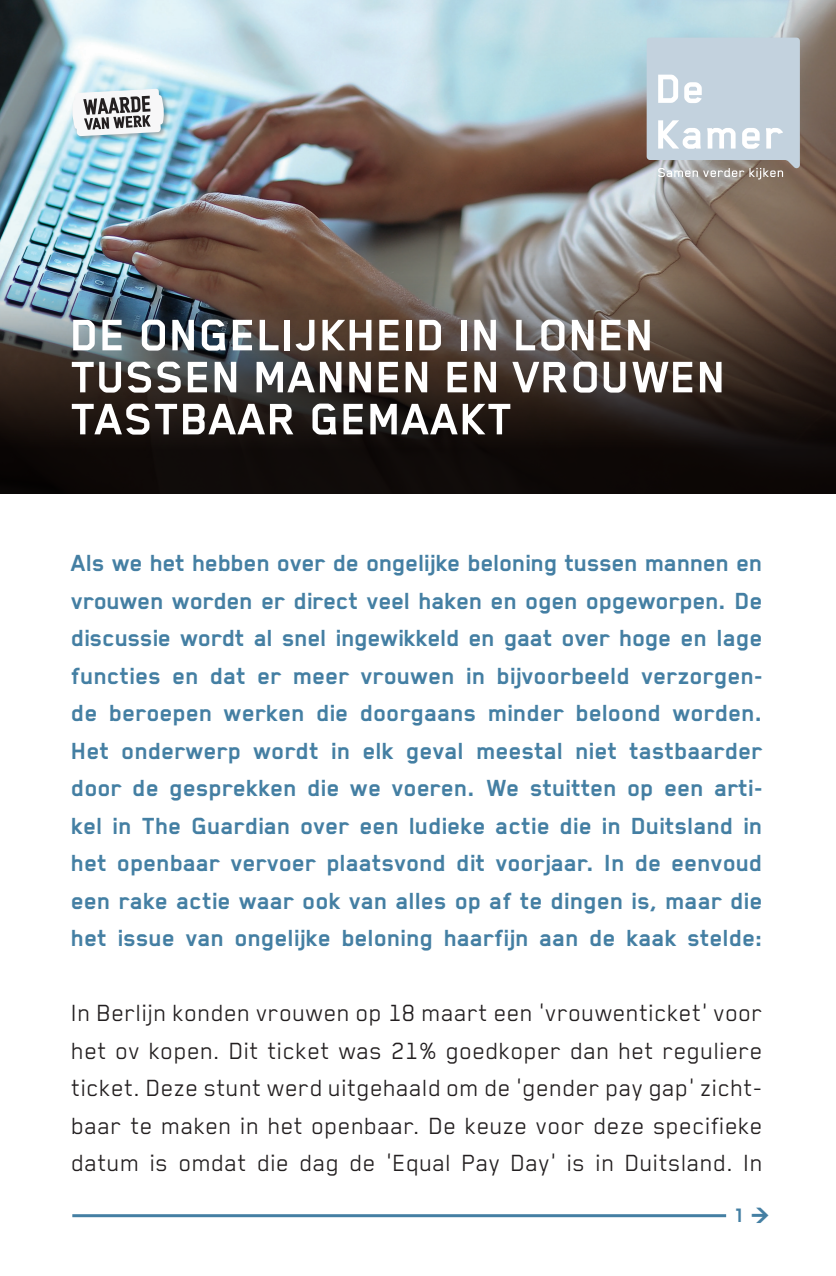
<style>
.page{position:relative;width:836px;height:1276px;background:#fff}
.page>*{position:absolute;margin:0;border:0;box-sizing:border-box;transform-origin:0 0}
.t1{font:700 51px/42px "Blender Pro";letter-spacing:.01em;color:#fff}
.t2{font:700 27px/37.5px "Blender Pro";color:#447fa3;text-align:justify}
.t3{font:27px/37.5px "Blender Pro";letter-spacing:.01em;color:#231f20;text-align:justify}
.t4{font:700 22.5px "Blender Pro";color:#447fa3}
.s1{font-weight:800;font-size:25.5px}
</style>
<div class="page">
<hr style="left:72px;top:1214px;width:654px;height:3px;background:#447fa3">
<img style="left:0;top:0;width:836px;height:493px">
<svg style="left:626px;top:37px;width:173px;height:142px;background:#bdc7ce"></svg>
<div style="left:72px;top:88px;width:97px;height:53px;background:#231f20;opacity:.3"></div>
<svg style="left:70px;top:89px;width:96px;height:47px"></svg>
<p class="t1" style="left:72px;top:313px;width:657px">DE ONGELIJKHEID IN LONEN<br>TUSSEN MANNEN EN VROUWEN<br>TASTBAAR GEMAAKT</p>
<p class="t2" style="left:72px;top:543px;width:692px">Als we het hebben over de ongelijke beloning tussen mannen en vrouwen worden er direct veel haken en ogen opgeworpen. De discussie wordt al snel ingewikkeld en gaat over hoge en lage functies en dat er meer vrouwen in bijvoorbeeld verzorgen&shy;de beroepen werken die doorgaans minder beloond worden.<br>Het onderwerp wordt in elk geval meestal niet tastbaarder door de gesprekken die we voeren. We stuitten op een arti&shy;kel in The Guardian over een ludieke actie die in Duitsland in het openbaar vervoer plaatsvond dit voorjaar. In de eenvoud een rake actie waar ook van alles op af te dingen is, maar die het issue van ongelijke beloning haarfijn aan de kaak stelde:</p>
<p class="t3" style="left:72px;top:993px;width:692px">In Berlijn konden vrouwen op 18 maart een ‘vrouwenticket’ voor het ov kopen. Dit ticket was 21% goedkoper dan het reguliere ticket. Deze stunt werd uitgehaald om de ‘gender pay gap’ zicht&shy;baar te maken in het openbaar. De keuze voor deze specifieke datum is omdat die dag de ‘Equal Pay Day’ is in Duitsland. In</p>
<p class="t4" style="left:734px;top:1203px;width:38px">1 <span class="s1">&gt;</span></p>
</div>
